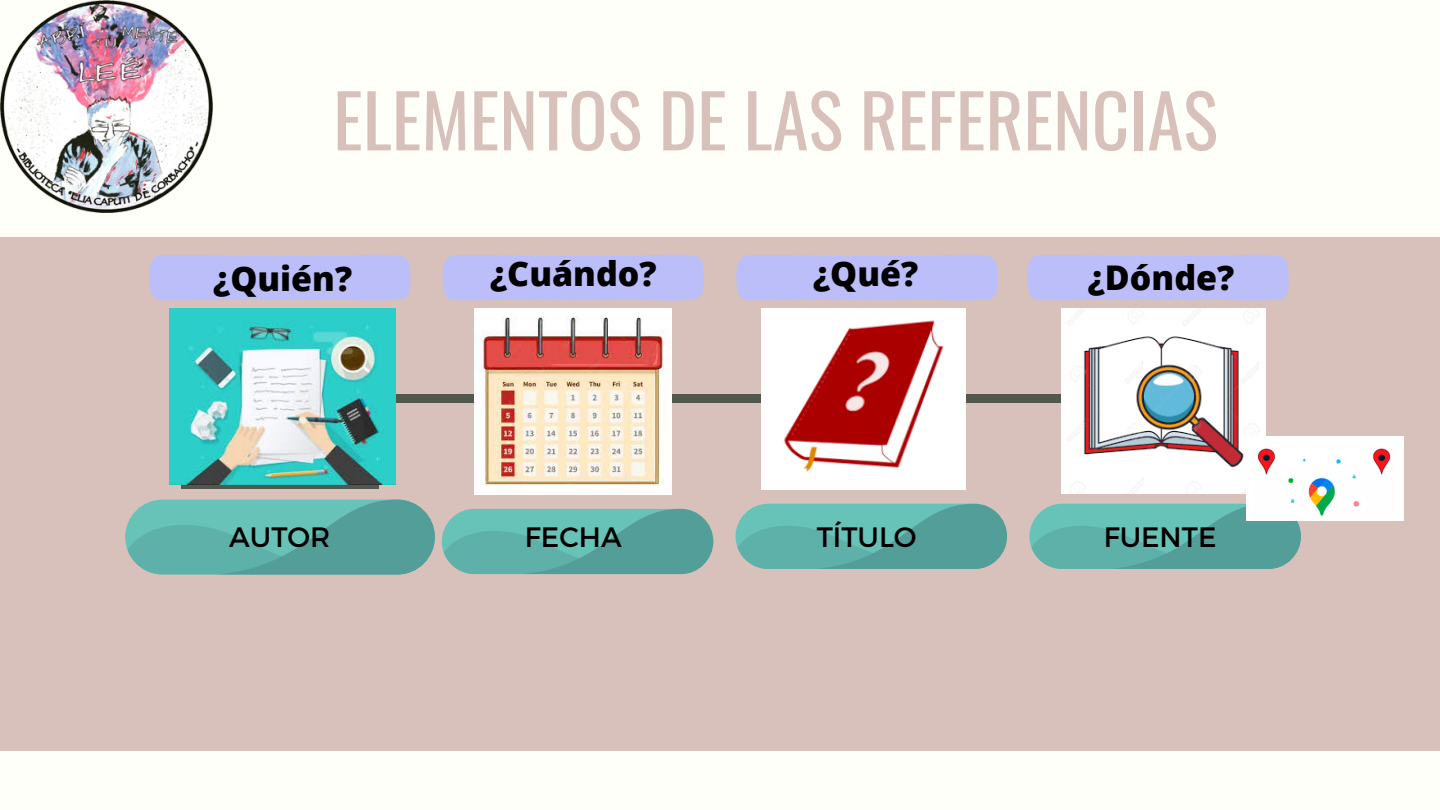
<style>
.page{position:relative;width:1440px;height:810px;background:#fefff8}
.page>*{position:absolute;margin:0;border:0;box-sizing:border-box;transform-origin:0 0}
.t1{font:73px "Oswald";color:#d9c1bb}
.t2{font:800 34px "Open Sans";color:#000}
.t3{font:28px "Montserrat";color:#000}
</style>
<div class="page">
<div style="left:0;top:237px;width:1440px;height:514px;background:#d9c1bb"></div>
<div style="left:230px;top:394px;width:980px;height:9px;background:#52584d"></div>
<div style="left:181px;top:309px;width:197px;height:180px;background:linear-gradient(to right,#52584d,#52584d)"></div>
<img style="left:0;top:0;width:213px;height:213px">
<img style="left:170px;top:309px;width:226px;height:175px">
<img style="left:475px;top:309px;width:197px;height:185px">
<img style="left:762px;top:309px;width:204px;height:180px">
<img style="left:1061px;top:309px;width:204px;height:184px">
<svg style="left:442px;top:254px;width:262px;height:47px;background:#bdbef6"></svg>
<svg style="left:149px;top:254px;width:262px;height:47px;background:#bdbef6"></svg>
<svg style="left:736px;top:254px;width:262px;height:47px;background:#bdbef6"></svg>
<svg style="left:1027px;top:254px;width:262px;height:47px;background:#bdbef6"></svg>
<svg style="left:127px;top:500px;width:308px;height:75px;background:#62b0a8"></svg>
<svg style="left:444px;top:509px;width:269px;height:66px;background:#63b0a8"></svg>
<svg style="left:738px;top:504px;width:269px;height:65px;background:#62b0a8"></svg>
<svg style="left:1031px;top:504px;width:270px;height:65px;background:#62b1a9"></svg>
<img style="left:1246px;top:436px;width:158px;height:84px">
<h1 class="t1" style="left:333px;top:63px;width:886px">ELEMENTOS DE LAS REFERENCIAS</h1>
<p class="t2" style="left:213px;top:254px;width:141px">¿Quién?</p>
<p class="t2" style="left:490px;top:250px;width:168px">¿Cuándo?</p>
<p class="t2" style="left:813px;top:250px;width:107px">¿Qué?</p>
<p class="t2" style="left:1088px;top:254px;width:148px">¿Dónde?</p>
<p class="t3" style="left:229px;top:519px;width:103px">AUTOR</p>
<p class="t3" style="left:525px;top:519px;width:98px">FECHA</p>
<p class="t3" style="left:817px;top:519px;width:101px">TÍTULO</p>
<p class="t3" style="left:1104px;top:519px;width:114px">FUENTE</p>
</div>
